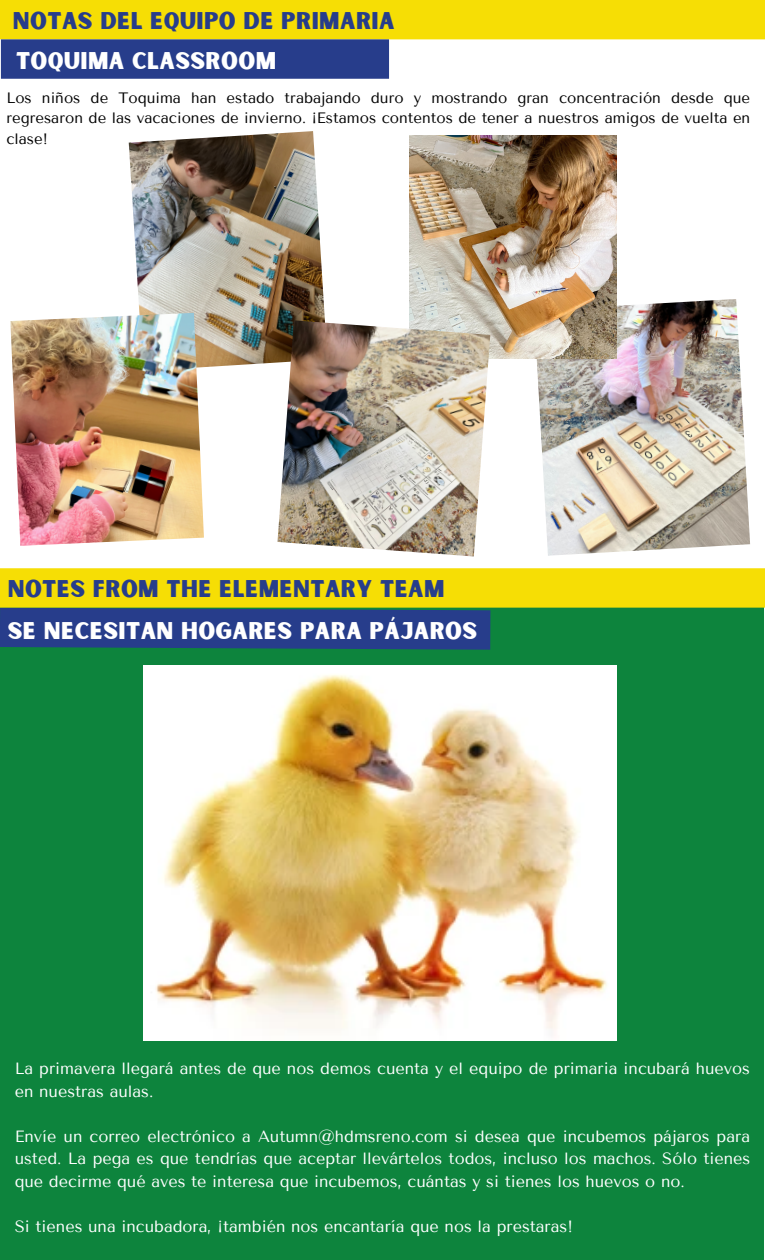
<style>
.page{position:relative;width:765px;height:1260px;background:#fff}
.page>*{position:absolute;margin:0;border:0;box-sizing:border-box;transform-origin:0 0}
.t1{font:23.12px "Sunborn Sans One";letter-spacing:.015em;color:#273d8b}
.t2{font:23.12px "Sunborn Sans One";letter-spacing:.015em;color:#fff}
.t3{font:16.25px/22.5px "Tenor Sans";color:#fff}
.t4{font:15px/20.9px "Tenor Sans";color:#000;text-align:justify}
</style>
<div class="page">
<div style="left:0;top:0;width:765px;height:39px;background:#f6de05"></div>
<div style="left:1px;top:39px;width:388px;height:40px;background:#273d8b"></div>
<div style="left:0;top:608px;width:764px;height:652px;background:#0d843d"></div>
<svg style="left:0;top:608px;width:530px;height:58px"></svg>
<img style="left:534px;top:299px;width:216px;height:257px">
<img style="left:410px;top:136px;width:206px;height:222px">
<img style="left:129px;top:131px;width:196px;height:237px">
<img style="left:277px;top:320px;width:213px;height:237px">
<img style="left:10px;top:313px;width:194px;height:233px">
<div style="left:0;top:568px;width:765px;height:40px;background:#f6de05"></div>
<img style="left:143px;top:666px;width:473px;height:375px">
<h1 class="t1" style="left:13px;top:6px;width:383px">NOTAS DEL EQUIPO DE PRIMARIA</h1>
<h1 class="t2" style="left:16px;top:46px;width:262px">TOQUIMA CLASSROOM</h1>
<p class="t4" style="left:6px;top:87px;width:746px">Los niños de Toquima han estado trabajando duro y mostrando gran concentración desde que regresaron de las vacaciones de invierno. ¡Estamos contentos de tener a nuestros amigos de vuelta en clase!</p>
<h1 class="t1" style="left:8px;top:574px;width:438px">NOTES FROM THE ELEMENTARY TEAM</h1>
<h1 class="t2" style="left:8px;top:616px;width:471px">SE NECESITAN HOGARES PARA PÁJAROS</h1>
<p class="t3" style="left:15px;top:1058px;width:737px">La primavera llegará antes de que nos demos cuenta y el equipo de primaria incubará huevos en nuestras aulas.</p>
<p class="t3" style="left:15px;top:1125px;width:737px;text-align:justify">Envíe un correo electrónico a Autumn@hdmsreno.com si desea que incubemos pájaros para usted. La pega es que tendrías que aceptar llevártelos todos, incluso los machos. Sólo tienes que decirme qué aves te interesa que incubemos, cuántas y si tienes los huevos o no.</p>
<p class="t3" style="left:15px;top:1215px;width:560px">Si tienes una incubadora, ¡también nos encantaría que nos la prestaras!</p>
</div>
